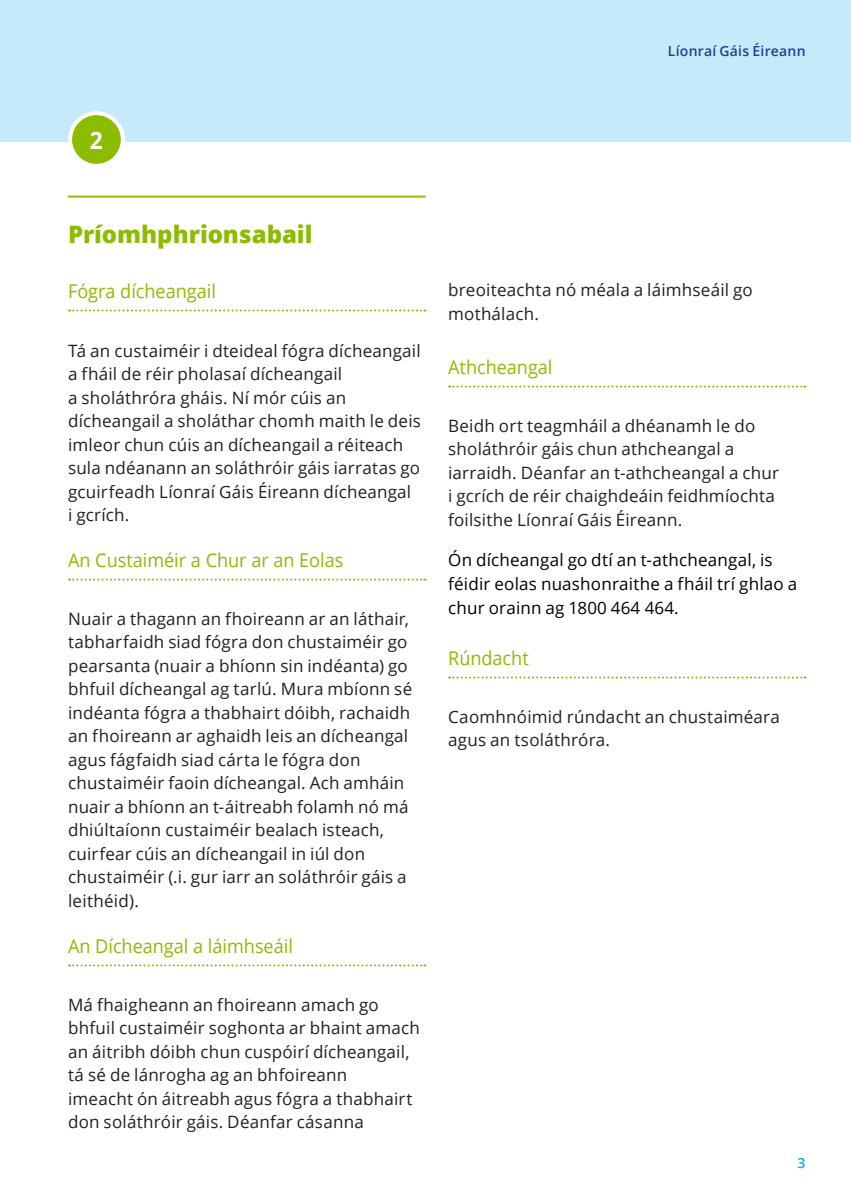
<style>
.page{position:relative;width:851px;height:1191px;background:#fff}
.page>*{position:absolute;margin:0;border:0;box-sizing:border-box;transform-origin:0 0}
.Section_Heading{font:800 24px "Open Sans";color:#8dbb00}
.t1{font:700 24px "Open Sans";color:#fff;scale:.95 1}
.List_Style{font:19px "Open Sans";color:#8dbb00;scale:.95 1}
.Main_Body_Text{font:17px/23.6px "Open Sans";letter-spacing:.01em;color:#231f20}
.t2{font:17px/23.6px "Open Sans";letter-spacing:.01em;color:#000}
.Main_Body_Text-2{font:600 14px "Open Sans";letter-spacing:.015em;color:#243c97}
.Main_Body_Text-3{font:600 14px "Open Sans";color:#00aeef}
</style>
<div class="page">
<div style="left:0;top:0;width:850px;height:142px;background:#c6eafa"></div>
<div style="left:70px;top:113px;width:53px;height:53px;background:#8dbb00;border-radius:50%"></div>
<div style="left:68px;top:111px;width:57px;height:57px;border:4px solid #fff;border-radius:50%"></div>
<hr style="left:68px;top:196px;width:357px;height:2px;background:#8dbb00">
<svg style="left:69px;top:309px;width:356px;height:2px"></svg>
<svg style="left:69px;top:578px;width:356px;height:2px"></svg>
<svg style="left:69px;top:964px;width:356px;height:2px"></svg>
<svg style="left:449px;top:385px;width:356px;height:2px"></svg>
<svg style="left:449px;top:676px;width:356px;height:2px"></svg>
<p class="t1" style="left:90px;top:123px;width:15px">2</p>
<p class="Main_Body_Text-2" style="left:667px;top:41px;width:139px">Líonraí Gáis Éireann</p>
<p class="Section_Heading" style="left:68px;top:216px;width:246px">Príomhphrionsabail</p>
<p class="List_Style" style="left:68px;top:278px;width:157px">Fógra dícheangail</p>
<p class="Main_Body_Text" style="left:68px;top:338px;width:354px">Tá an custaiméir i dteideal fógra dícheangail a fháil de réir pholasaí dícheangail<br>a sholáthróra gháis. Ní mór cúis an dícheangail a sholáthar chomh maith le deis imleor chun cúis an dícheangail a réiteach sula ndéanann an soláthróir gáis iarratas go gcuirfeadh Líonraí Gáis Éireann dícheangal<br>i gcrích.</p>
<p class="List_Style" style="left:68px;top:547px;width:291px">An Custaiméir a Chur ar an Eolas</p>
<p class="Main_Body_Text" style="left:68px;top:606px;width:345px">Nuair a thagann an fhoireann ar an láthair, tabharfaidh siad fógra don chustaiméir go pearsanta (nuair a bhíonn sin indéanta) go bhfuil dícheangal ag tarlú. Mura mbíonn sé indéanta fógra a thabhairt dóibh, rachaidh an fhoireann ar aghaidh leis an dícheangal agus fágfaidh siad cárta le fógra don chustaiméir faoin dícheangal. Ach amháin nuair a bhíonn an t-áitreabh folamh nó má dhiúltaíonn custaiméir bealach isteach, cuirfear cúis an dícheangail in iúl don chustaiméir (.i. gur iarr an soláthróir gáis a leithéid).</p>
<p class="List_Style" style="left:68px;top:933px;width:238px">An Dícheangal a láimhseáil</p>
<p class="Main_Body_Text" style="left:68px;top:992px;width:353px">Má fhaigheann an fhoireann amach go bhfuil custaiméir soghonta ar bhaint amach an áitribh dóibh chun cuspóirí dícheangail, tá sé de lánrogha ag an bhfoireann<br>imeacht ón áitreabh agus fógra a thabhairt don soláthróir gáis. Déanfar cásanna</p>
<p class="Main_Body_Text" style="left:448px;top:278px;width:306px">breoiteachta nó méala a láimhseáil go mothálach.</p>
<p class="List_Style" style="left:448px;top:354px;width:111px">Athcheangal</p>
<p class="Main_Body_Text" style="left:448px;top:413px;width:332px">Beidh ort teagmháil a dhéanamh le do sholáthróir gáis chun athcheangal a iarraidh. Déanfar an t-athcheangal a chur i gcrích de réir chaighdeáin feidhmíochta foilsithe Líonraí Gáis Éireann.</p>
<p class="t2" style="left:448px;top:548px;width:350px">Ón dícheangal go dtí an t-athcheangal, is féidir eolas nuashonraithe a fháil trí ghlao a chur orainn ag 1800 464 464.</p>
<p class="List_Style" style="left:448px;top:645px;width:86px">Rúndacht</p>
<p class="Main_Body_Text" style="left:448px;top:704px;width:333px">Caomhnóimid rúndacht an chustaiméara agus an tsoláthróra.</p>
<p class="Main_Body_Text-3" style="left:797px;top:1153px;width:9px">3</p>
</div>
